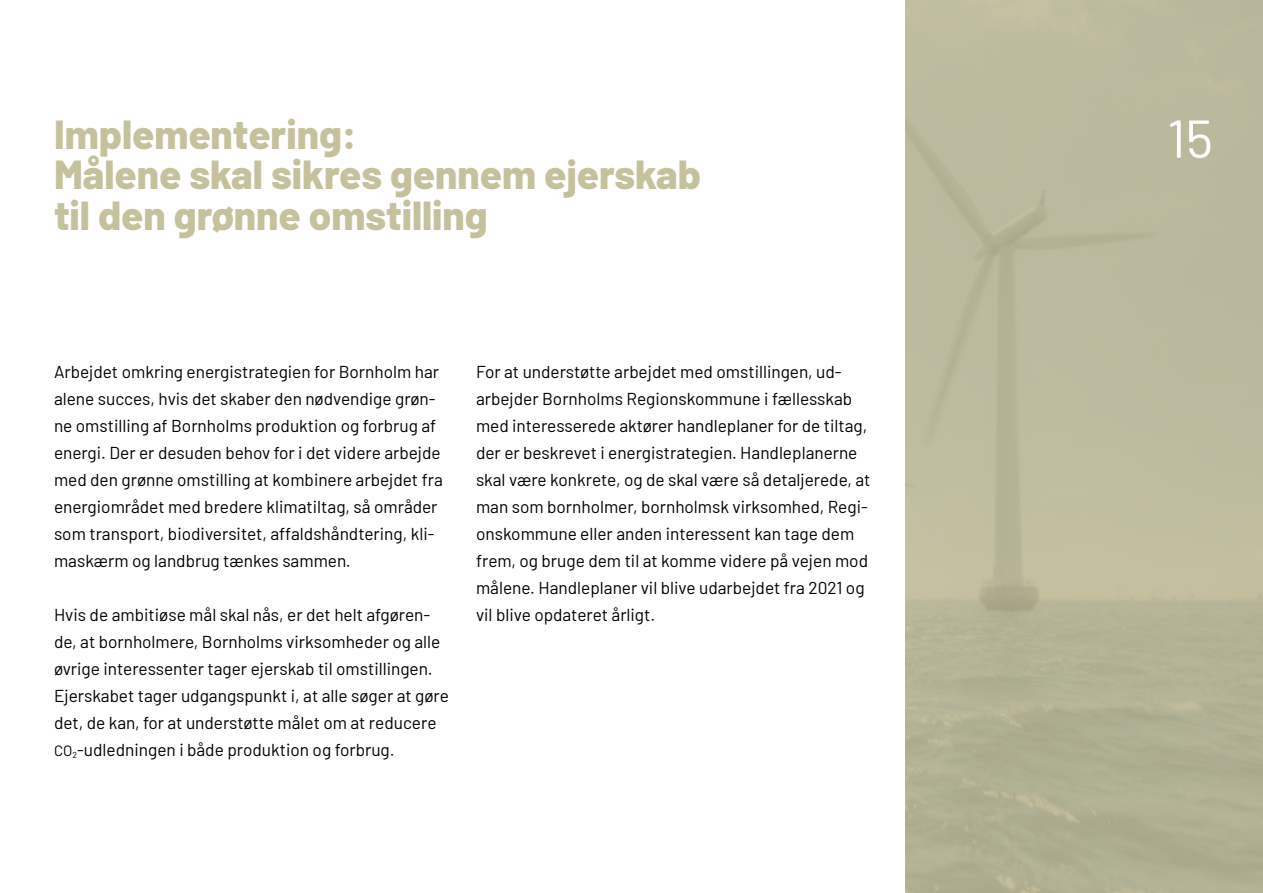
<style>
.page{position:relative;width:1263px;height:893px;background:#fff}
.page>*{position:absolute;margin:0;border:0;box-sizing:border-box;transform-origin:0 0}
.t1{font:53.25px "Barlow";color:#fff}
.t2{font:800 40.5px/40.5px "Barlow";color:#c6c19d}
.t3{font:17.25px/27px "Barlow";color:#000}
.s1{font-size:15px}
</style>
<div class="page">
<div style="left:906px;top:0;width:357px;height:893px;background:linear-gradient(to right,#b9b89a,#b8b79a)"></div>
<h2 class="t2" style="left:54px;top:111px;width:649px">Implementering:<br>Målene skal sikres gennem ejerskab til den grønne omstilling</h2>
<p class="t3" style="left:54px;top:357px;width:390px">Arbejdet omkring energistrategien for Bornholm har alene succes, hvis det skaber den nødvendige grøn&shy;ne omstilling af Bornholms produktion og forbrug af energi. Der er desuden behov for i det videre arbejde med den grønne omstilling at kombinere arbejdet fra energiområdet med bredere klimatiltag, så områder som transport, biodiversitet, affaldshåndtering, kli&shy;maskærm og landbrug tænkes sammen.</p>
<p class="t3" style="left:54px;top:600px;width:396px">Hvis de ambitiøse mål skal nås, er det helt afgøren&shy;de, at bornholmere, Bornholms virksomheder og alle øvrige interessenter tager ejerskab til omstillingen.<br>Ejerskabet tager udgangspunkt i, at alle søger at gøre det, de kan, for at understøtte målet om at reducere <span class="s1">CO</span><sub>2</sub>-udledningen i både produktion og forbrug.</p>
<p class="t3" style="left:476px;top:357px;width:396px">For at understøtte arbejdet med omstillingen, ud&shy;arbejder Bornholms Regionskommune i fællesskab med interesserede aktører handleplaner for de tiltag, der er beskrevet i energistrategien. Handleplanerne skal være konkrete, og de skal være så detaljerede, at man som bornholmer, bornholmsk virksomhed, Regi&shy;onskommune eller anden interessent kan tage dem frem, og bruge dem til at komme videre på vejen mod målene. Handleplaner vil blive udarbejdet fra 2021 og vil blive opdateret årligt.</p>
<h1 class="t1" style="left:1167px;top:100px;width:48px">15</h1>
</div>
